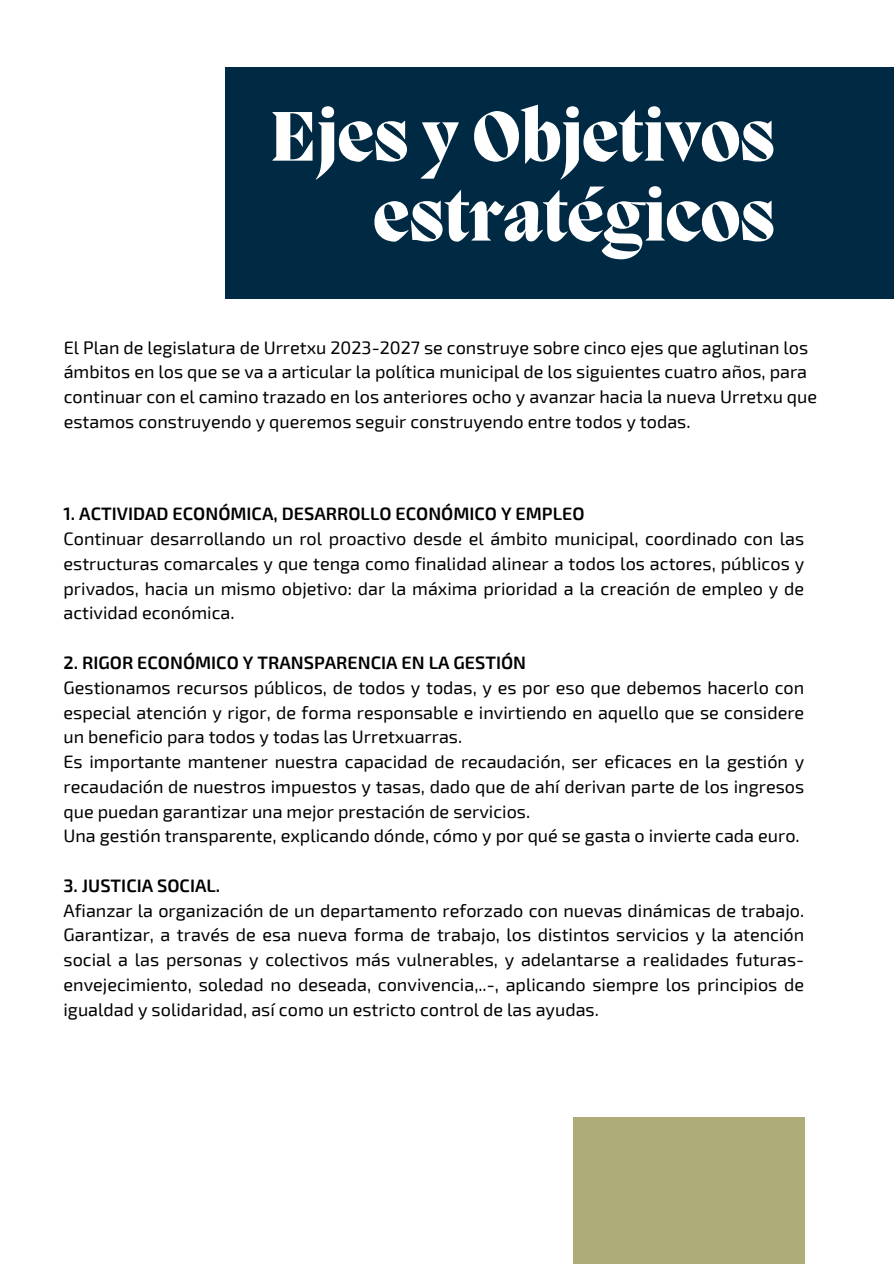
<style>
.page{position:relative;width:894px;height:1264px;background:#fff}
.page>*{position:absolute;margin:0;border:0;box-sizing:border-box;transform-origin:0 0}
.t1{font:800 72px/79.8px "Migra";color:#fff;text-align:right}
.t2{font:18px/24.8px "Exo 2";color:#000}
.t3{font:600 18px "Exo 2";color:#000}
</style>
<div class="page">
<div style="left:226px;top:68px;width:667px;height:231px;background:#002a44"></div>
<div style="left:573px;top:1116px;width:231px;height:147px;background:#aead7a"></div>
<h1 class="t1" style="left:270px;top:102px;width:506px">Ejes y Objetivos estratégicos</h1>
<p class="t2" style="left:64px;top:334px;width:754px">El Plan de legislatura de Urretxu 2023-2027 se construye sobre cinco ejes que aglutinan los ámbitos en los que se va a articular la política municipal de los siguientes cuatro años, para continuar con el camino trazado en los anteriores ocho y avanzar hacia la nueva Urretxu que estamos construyendo y queremos seguir construyendo entre todos y todas.</p>
<p class="t3" style="left:63px;top:502px;width:522px">1. ACTIVIDAD ECONÓMICA, DESARROLLO ECONÓMICO Y EMPLEO</p>
<p class="t2" style="left:63px;top:525px;width:742px;text-align:justify">Continuar desarrollando un rol proactivo desde el ámbito municipal, coordinado con las estructuras comarcales y que tenga como finalidad alinear a todos los actores, públicos y privados, hacia un mismo objetivo: dar la máxima prioridad a la creación de empleo y de actividad económica.</p>
<p class="t3" style="left:63px;top:651px;width:464px">2. RIGOR ECONÓMICO Y TRANSPARENCIA EN LA GESTIÓN</p>
<p class="t2" style="left:63px;top:674px;width:742px">Gestionamos recursos públicos, de todos y todas, y es por eso que debemos hacerlo con especial atención y rigor, de forma responsable e invirtiendo en aquello que se considere un beneficio para todos y todas las Urretxuarras.<br>Es importante mantener nuestra capacidad de recaudación, ser eficaces en la gestión y recaudación de nuestros impuestos y tasas, dado que de ahí derivan parte de los ingresos que puedan garantizar una mejor prestación de servicios.<br>Una gestión transparente, explicando dónde, cómo y por qué se gasta o invierte cada euro.</p>
<p class="t3" style="left:63px;top:873px;width:158px">3. JUSTICIA SOCIAL.</p>
<p class="t2" style="left:63px;top:897px;width:742px;text-align:justify">Afianzar la organización de un departamento reforzado con nuevas dinámicas de trabajo.<br>Garantizar, a través de esa nueva forma de trabajo, los distintos servicios y la atención social a las personas y colectivos más vulnerables, y adelantarse a realidades futuras&shy;envejecimiento, soledad no deseada, convivencia,..-, aplicando siempre los principios de igualdad y solidaridad, así como un estricto control de las ayudas.</p>
</div>
